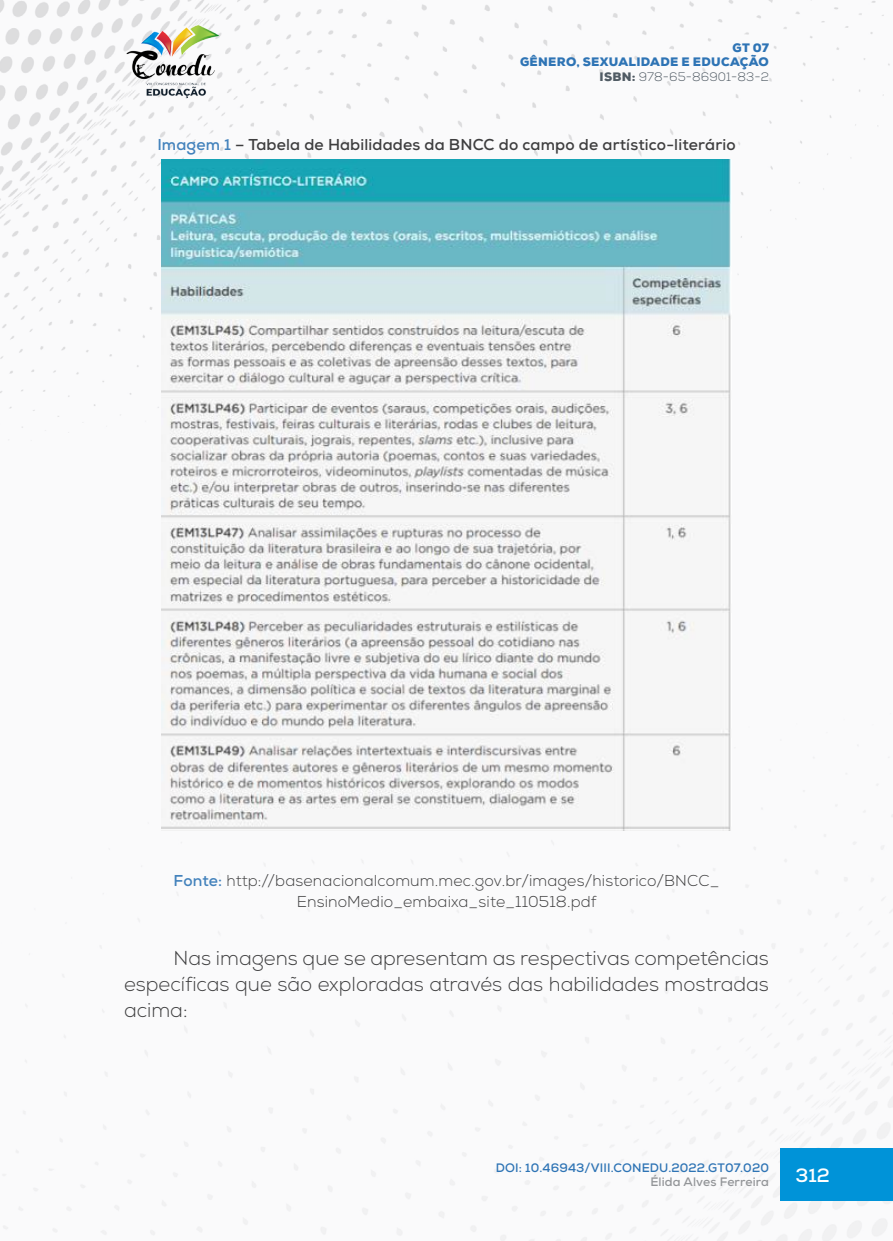
<style>
.page{position:relative;width:893px;height:1241px;background:#fff}
.page>*{position:absolute;margin:0;border:0;box-sizing:border-box;transform-origin:0 0}
._8_CORPO{font:300 20.12px/26.2px "Nexa";color:#3e3e3f;text-align:justify}
.t1{font:700 19.25px "Nexa";color:#fff}
._12_FONTES{font:300 15.75px/21px "Nexa";letter-spacing:.01em;color:#3e3e3f;text-align:center}
._11_LEGENDAS{font:700 15.75px "Nexa";letter-spacing:.01em;color:#3e3e3f}
.t2{font:900 12.25px/14.7px "Nexa";letter-spacing:.025em;color:#2e74b5;text-align:right}
.t3{font:700 12.25px "Nexa";letter-spacing:.01em;color:#2e74b5}
.t4{font:700 12.25px "Nexa";letter-spacing:.01em;color:#939598}
.s1{color:#505b64}
.s2{font-weight:300;color:#505b64}
.s3{color:#4382bc}
.s4{font-weight:700;color:#4382bc}
</style>
<div class="page">
<img style="left:0;top:0;width:893px;height:1240px">
<div style="left:781px;top:1148px;width:112px;height:52px;background:#0093d8"></div>
<img style="left:124px;top:25px;width:98px;height:74px">
<img style="left:161px;top:159px;width:571px;height:671px">
<p class="t2" style="left:520px;top:40px;width:250px">GT 07<br>GÊNERO, SEXUALIDADE E EDUCAÇÃO<br><span class="s1">ISBN:</span> <span class="s2">978-65-86901-83-2</span></p>
<p class="_11_LEGENDAS" style="left:157px;top:135px;width:580px"><span class="s3">Imagem 1</span> – Tabela de Habilidades da BNCC do campo de artístico-literário</p>
<p class="_12_FONTES" style="left:174px;top:870px;width:547px"><span class="s4">Fonte:</span> http://basenacionalcomum.mec.gov.br/images/historico/BNCC_<br>EnsinoMedio_embaixa_site_110518.pdf</p>
<p class="_8_CORPO" style="left:124px;top:945px;width:646px;text-indent:50px">Nas imagens que se apresentam as respectivas competências específicas que são exploradas através das habilidades mostradas acima:</p>
<p class="t3" style="left:496px;top:1159px;width:275px">DOI: 10.46943/VIII.CONEDU.2022.GT07.020</p>
<p class="t4" style="left:650px;top:1173px;width:120px">Élida Alves Ferreira</p>
<p class="t1" style="left:796px;top:1162px;width:36px">312</p>
</div>
